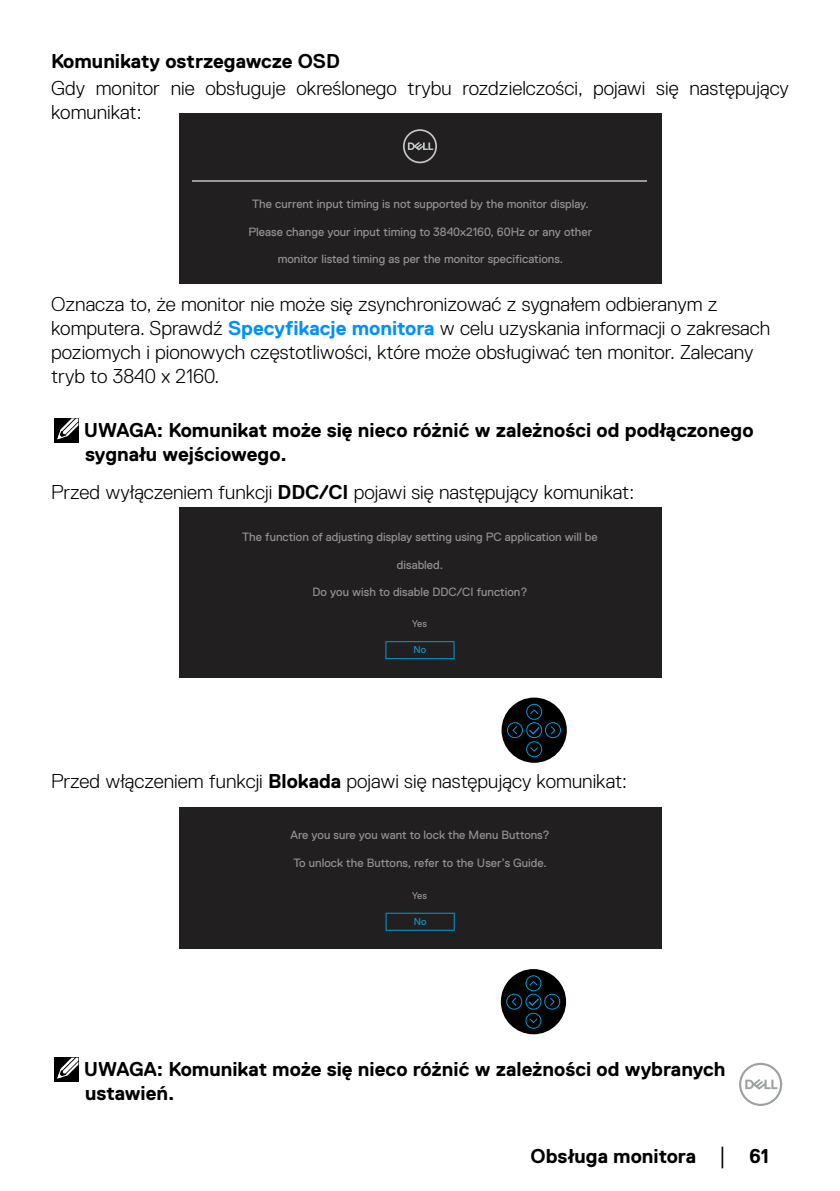
<style>
.page{position:relative;width:840px;height:1191px;background:#fff}
.page>*{position:absolute;margin:0;border:0;box-sizing:border-box;transform-origin:0 0}
.t1{font:300 20px/24px "Dell Replica";color:#000}
.t2{font:700 20px/24px "Dell Replica";color:#000}
.t3{font:12px "Dell Replica";color:#919191}
.t4{font:10px "Dell Replica";letter-spacing:-.04em;color:#919191}
.t5{font:10px "Dell Replica";color:#1694c9}
.s1{font-weight:700;color:#0091ff}
.s2{font-weight:700}
.s3{font-family:"Times New Roman";font-weight:400;font-size:18px}
</style>
<div class="page">
<svg style="left:739px;top:1062px;width:42px;height:44px"></svg>
<div style="left:179px;top:113px;width:481px;height:170px;background:#211f1f"></div>
<hr style="left:193px;top:180px;width:453px;height:1px;background:#999">
<svg style="left:403px;top:129px;width:34px;height:34px"></svg>
<div style="left:54px;top:418px;width:24px;height:25px;background:#000"></div>
<svg style="left:57px;top:418px;width:21px;height:22px"></svg>
<div style="left:179px;top:507px;width:481px;height:170px;background:#211f1f"></div>
<svg style="left:385px;top:641px;width:69px;height:18px"></svg>
<div style="left:501px;top:697px;width:65px;height:66px;background:#000;border-radius:50%"></div>
<svg style="left:506px;top:704px;width:54px;height:53px"></svg>
<div style="left:179px;top:807px;width:481px;height:141px;background:#211f1f"></div>
<div style="left:500px;top:969px;width:65px;height:65px;background:#000;border-radius:50%"></div>
<svg style="left:506px;top:975px;width:54px;height:53px"></svg>
<svg style="left:385px;top:912px;width:69px;height:18px"></svg>
<div style="left:54px;top:1057px;width:24px;height:25px;background:#000"></div>
<svg style="left:57px;top:1057px;width:21px;height:22px"></svg>
<p class="t2" style="left:51px;top:49px;width:290px">Komunikaty ostrzegawcze OSD</p>
<p class="t1" style="left:51px;top:76px;width:739px">Gdy monitor nie obsługuje określonego trybu rozdzielczości, pojawi się następujący komunikat:</p>
<p class="t3" style="left:252px;top:198px;width:338px">The current input timing is not supported by the monitor display.</p>
<p class="t3" style="left:248px;top:225px;width:345px">Please change your input timing to 3840x2160, 60Hz or any other</p>
<p class="t3" style="left:277px;top:252px;width:287px">monitor listed timing as per the monitor specifications.</p>
<p class="t1" style="left:51px;top:292px;width:720px">Oznacza to, że monitor nie może się zsynchronizować z sygnałem odbieranym z komputera. Sprawdź <span class="s1">Specyfikacje monitora</span> w celu uzyskania informacji o zakresach poziomych i pionowych częstotliwości, które może obsługiwać ten monitor. Zalecany tryb to 3840 x 2160.</p>
<p class="t2" style="left:84px;top:418px;width:671px">UWAGA: Komunikat może się nieco różnić w zależności od podłączonego sygnału wejściowego.</p>
<p class="t1" style="left:51px;top:480px;width:584px">Przed wyłączeniem funkcji <span class="s2">DDC/CI</span> pojawi się następujący komunikat:</p>
<p class="t3" style="left:242px;top:530px;width:357px">The function of adjusting display setting using PC application will be</p>
<p class="t3" style="left:396px;top:558px;width:48px">disabled.</p>
<p class="t3" style="left:312px;top:585px;width:216px">Do you wish to disable DDC/CI function?</p>
<p class="t4" style="left:412px;top:618px;width:16px">Yes</p>
<p class="t5" style="left:413px;top:644px;width:14px">No</p>
<p class="t1" style="left:51px;top:769px;width:577px">Przed włączeniem funkcji <span class="s2">Blokada</span> pojawi się następujący komunikat:</p>
<p class="t3" style="left:290px;top:828px;width:260px">Are you sure you want to lock the Menu Buttons?</p>
<p class="t3" style="left:293px;top:856px;width:255px">To unlock the Buttons, refer to the User’s Guide.</p>
<p class="t4" style="left:412px;top:889px;width:16px">Yes</p>
<p class="t5" style="left:413px;top:915px;width:14px">No</p>
<p class="t2" style="left:84px;top:1057px;width:643px">UWAGA: Komunikat może się nieco różnić w zależności od wybranych ustawień.</p>
<p class="t2" style="left:530px;top:1144px;width:240px">Obsługa monitora <span class="s3">│</span> 61</p>
</div>
